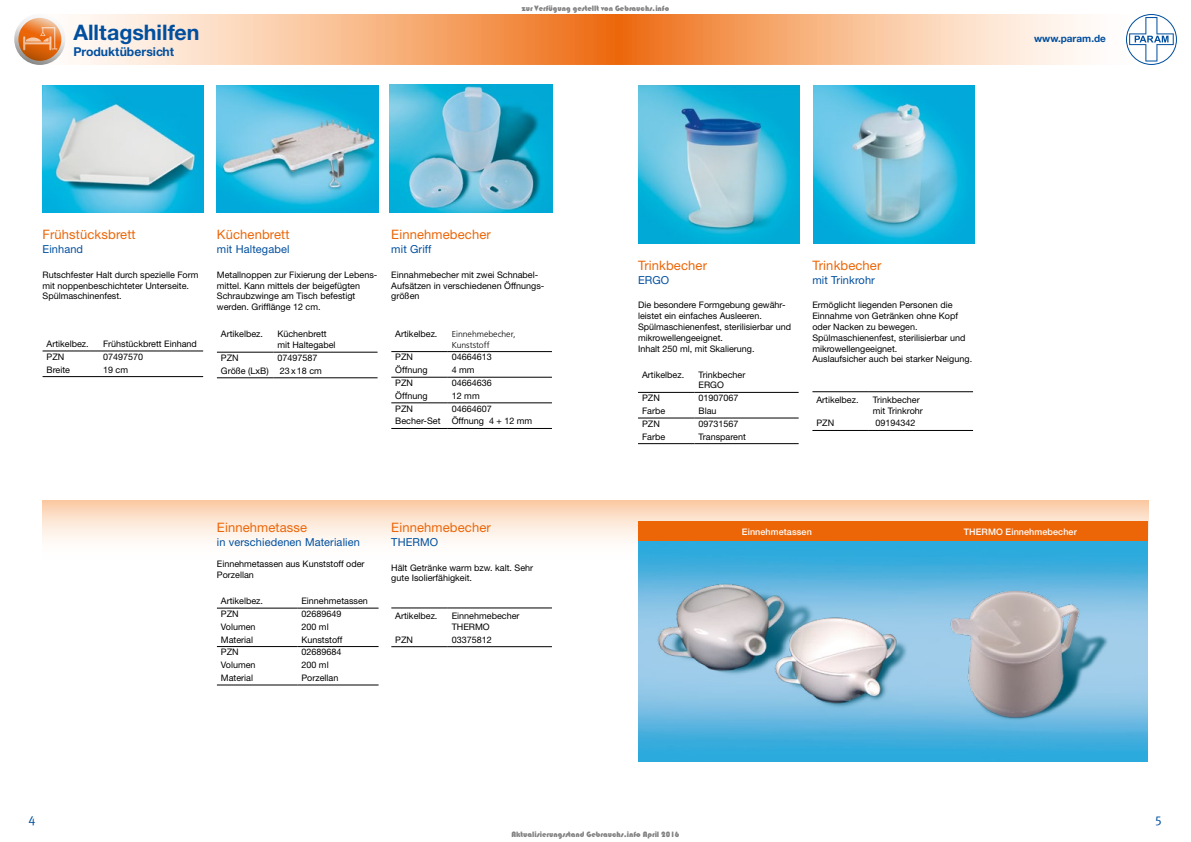
<style>
.page{position:relative;width:1191px;height:842px;background:#fff}
.page>*{position:absolute;margin:0;border:0;box-sizing:border-box;transform-origin:0 0}
.t1{font:700 21.4px "Helvetica Neue CE";color:#004f9f}
.t2{font:13px "Helvetica Neue";letter-spacing:.01em;color:#ec6608}
.t3{font:13px "Meta";color:#004f9f}
.t4{font:700 12.2px "Helvetica Neue CE";color:#004f9f}
.t5{font:11px "Helvetica Neue";letter-spacing:.01em;color:#004f9f}
.t6{font:700 10px "Helvetica Neue LT Std";color:#004f9f}
.t7{font:9px/10.8px "Helvetica Neue";color:#000}
.t8{font:500 9px "Helvetica Neue";letter-spacing:.01em;color:#fff}
.t9{font:300 9px/10.8px "Frutus T";color:#000}
.t10{font:8px "Bauhaus 93";color:rgb(0 0 0/.5)}
</style>
<div class="page">
<svg style="left:45px;top:14px;width:1041px;height:51px;background:#f8bb8e"></svg>
<svg style="left:1126px;top:14px;width:51px;height:51px"></svg>
<svg style="left:14px;top:14px;width:51px;height:51px"></svg>
<svg style="left:18px;top:18px;width:43px;height:43px"></svg>
<svg style="left:23px;top:27px;width:34px;height:23px"></svg>
<svg style="left:43px;top:500px;width:1105px;height:60px"></svg>
<img style="left:217px;top:85px;width:161px;height:128px">
<img style="left:43px;top:85px;width:160px;height:128px">
<img style="left:813px;top:85px;width:161px;height:158px">
<img style="left:638px;top:85px;width:161px;height:158px">
<img style="left:390px;top:84px;width:163px;height:129px">
<img style="left:638px;top:541px;width:509px;height:221px">
<img style="left:938px;top:571px;width:171px;height:158px">
<div style="left:638px;top:521px;width:509px;height:20px;background:#ec6608"></div>
<img style="left:652px;top:563px;width:257px;height:166px">
<hr style="left:638px;top:418px;width:56px;height:1px;background:#000">
<hr style="left:694px;top:418px;width:104px;height:1px;background:#000">
<hr style="left:638px;top:443px;width:56px;height:1px;background:#000">
<hr style="left:694px;top:443px;width:104px;height:1px;background:#000">
<hr style="left:638px;top:392px;width:56px;height:1px;background:#000">
<hr style="left:694px;top:392px;width:104px;height:1px;background:#000">
<hr style="left:812px;top:391px;width:57px;height:1px;background:#000">
<hr style="left:869px;top:391px;width:104px;height:1px;background:#000">
<hr style="left:812px;top:430px;width:57px;height:1px;background:#000">
<hr style="left:869px;top:430px;width:104px;height:1px;background:#000">
<hr style="left:391px;top:608px;width:57px;height:1px;background:#000">
<hr style="left:448px;top:608px;width:104px;height:1px;background:#000">
<hr style="left:391px;top:646px;width:57px;height:1px;background:#000">
<hr style="left:448px;top:646px;width:104px;height:1px;background:#000">
<hr style="left:43px;top:376px;width:56px;height:1px;background:#000">
<hr style="left:99px;top:376px;width:104px;height:1px;background:#000">
<hr style="left:43px;top:351px;width:56px;height:1px;background:#000">
<hr style="left:99px;top:351px;width:104px;height:1px;background:#000">
<hr style="left:217px;top:378px;width:56px;height:1px;background:#000">
<hr style="left:273px;top:378px;width:104px;height:1px;background:#000">
<hr style="left:217px;top:352px;width:56px;height:1px;background:#000">
<hr style="left:273px;top:352px;width:104px;height:1px;background:#000">
<hr style="left:391px;top:428px;width:57px;height:1px;background:#000">
<hr style="left:448px;top:428px;width:104px;height:1px;background:#000">
<hr style="left:391px;top:351px;width:57px;height:1px;background:#000">
<hr style="left:448px;top:351px;width:104px;height:1px;background:#000">
<hr style="left:391px;top:377px;width:57px;height:1px;background:#000">
<hr style="left:448px;top:377px;width:104px;height:1px;background:#000">
<hr style="left:391px;top:403px;width:57px;height:1px;background:#000">
<hr style="left:448px;top:403px;width:104px;height:1px;background:#000">
<hr style="left:217px;top:608px;width:80px;height:1px;background:#000">
<hr style="left:297px;top:608px;width:81px;height:1px;background:#000">
<hr style="left:217px;top:646px;width:80px;height:1px;background:#000">
<hr style="left:297px;top:646px;width:81px;height:1px;background:#000">
<hr style="left:217px;top:685px;width:80px;height:1px;background:#000">
<hr style="left:297px;top:685px;width:81px;height:1px;background:#000">
<p class="t10" style="left:522px;top:4px;width:149px">zur Verfügung gestellt von Gebrauchs.info</p>
<h1 class="t1" style="left:73px;top:20px;width:127px">Alltagshilfen</h1>
<p class="t6" style="left:1034px;top:32px;width:73px">www.param.de</p>
<h3 class="t4" style="left:73px;top:44px;width:102px">Produktübersicht</h3>
<h2 class="t2" style="left:43px;top:227px;width:95px">Frühstücksbrett</h2>
<p class="t5" style="left:43px;top:243px;width:42px">Einhand</p>
<p class="t7" style="left:43px;top:269px;width:157px">Rutschfester Halt durch spezielle Form mit noppenbeschichteter Unterseite.<br>Spülmaschinenfest.</p>
<p class="t7" style="left:47px;top:338px;width:44px">Artikelbez.</p>
<p class="t7" style="left:103px;top:338px;width:95px">Frühstückbrett Einhand</p>
<p class="t7" style="left:47px;top:351px;width:19px">PZN</p>
<p class="t7" style="left:103px;top:351px;width:42px">07497570</p>
<p class="t7" style="left:47px;top:364px;width:25px">Breite</p>
<p class="t7" style="left:103px;top:364px;width:27px">19 cm</p>
<h2 class="t2" style="left:217px;top:227px;width:74px">Küchenbrett</h2>
<p class="t5" style="left:217px;top:243px;width:74px">mit Haltegabel</p>
<p class="t7" style="left:217px;top:269px;width:162px">Metallnoppen zur Fixierung der Lebens&shy;mittel. Kann mittels der beigefügten Schraubzwinge am Tisch befestigt werden. Grifflänge 12 cm.</p>
<p class="t7" style="left:221px;top:329px;width:44px">Artikelbez.</p>
<p class="t7" style="left:277px;top:329px;width:60px">Küchenbrett mit Haltegabel</p>
<p class="t7" style="left:221px;top:352px;width:19px">PZN</p>
<p class="t7" style="left:221px;top:351px;width:102px;line-height:12.8px;text-indent:56px">07497587<br>Größe (LxB) 23x18 cm</p>
<h2 class="t2" style="left:391px;top:227px;width:101px">Einnehmebecher</h2>
<p class="t5" style="left:391px;top:243px;width:41px">mit Griff</p>
<p class="t7" style="left:391px;top:269px;width:155px">Einnahmebecher mit zwei Schnabel-<br>Aufsätzen in verschiedenen Öffnungs&shy;größen</p>
<p class="t7" style="left:395px;top:328px;width:44px">Artikelbez.</p>
<p class="t9" style="left:452px;top:328px;width:65px">Einnehmebecher,<br>Kunststoff</p>
<p class="t7" style="left:395px;top:352px;width:19px">PZN</p>
<p class="t7" style="left:452px;top:352px;width:42px">04664613</p>
<p class="t7" style="left:395px;top:364px;width:34px">Öffnung</p>
<p class="t7" style="left:452px;top:364px;width:24px">4 mm</p>
<p class="t7" style="left:395px;top:377px;width:19px">PZN</p>
<p class="t7" style="left:452px;top:377px;width:42px">04664636</p>
<p class="t7" style="left:395px;top:390px;width:34px">Öffnung</p>
<p class="t7" style="left:452px;top:390px;width:29px">12 mm</p>
<p class="t7" style="left:395px;top:403px;width:19px">PZN</p>
<p class="t7" style="left:452px;top:403px;width:42px">04664607</p>
<p class="t7" style="left:395px;top:416px;width:47px">Becher-Set</p>
<p class="t7" style="left:452px;top:416px;width:82px">Öffnung 4 + 12 mm</p>
<h2 class="t2" style="left:638px;top:257px;width:70px">Trinkbecher</h2>
<p class="t5" style="left:638px;top:273px;width:33px">ERGO</p>
<p class="t7" style="left:638px;top:300px;width:155px">Die besondere Formgebung gewähr&shy;leistet ein einfaches Ausleeren.<br>Spülmaschienenfest, sterilisierbar und mikrowellengeeignet.<br>Inhalt 250 ml, mit Skalierung.</p>
<p class="t7" style="left:642px;top:369px;width:44px">Artikelbez.</p>
<p class="t7" style="left:698px;top:369px;width:48px">Trinkbecher<br>ERGO</p>
<p class="t7" style="left:642px;top:392px;width:19px">PZN</p>
<p class="t7" style="left:698px;top:392px;width:42px">01907067</p>
<p class="t7" style="left:642px;top:405px;width:25px">Farbe</p>
<p class="t7" style="left:698px;top:405px;width:20px">Blau</p>
<p class="t7" style="left:642px;top:418px;width:19px">PZN</p>
<p class="t7" style="left:698px;top:418px;width:42px">09731567</p>
<p class="t7" style="left:642px;top:431px;width:25px">Farbe</p>
<p class="t7" style="left:698px;top:431px;width:49px">Transparent</p>
<h2 class="t2" style="left:812px;top:257px;width:70px">Trinkbecher</h2>
<p class="t5" style="left:812px;top:273px;width:64px">mit Trinkrohr</p>
<p class="t7" style="left:812px;top:300px;width:161px">Ermöglicht liegenden Personen die Einnahme von Getränken ohne Kopf oder Nacken zu bewegen.<br>Spülmaschienenfest, sterilisierbar und mikrowellengeeignet.<br>Auslaufsicher auch bei starker Neigung.</p>
<p class="t7" style="left:816px;top:394px;width:44px">Artikelbez.</p>
<p class="t7" style="left:873px;top:394px;width:52px">Trinkbecher mit Trinkrohr</p>
<p class="t7" style="left:816px;top:418px;width:19px">PZN</p>
<p class="t7" style="left:875px;top:418px;width:42px">09194342</p>
<h2 class="t2" style="left:217px;top:519px;width:92px">Einnehmetasse</h2>
<p class="t8" style="left:963px;top:526px;width:115px">THERMO Einnehmebecher</p>
<p class="t5" style="left:217px;top:535px;width:144px">in verschiedenen Materialien</p>
<p class="t7" style="left:217px;top:559px;width:149px">Einnehmetassen aus Kunststoff oder<br>Porzellan</p>
<p class="t7" style="left:221px;top:595px;width:44px">Artikelbez.</p>
<p class="t7" style="left:301px;top:595px;width:68px">Einnehmetassen</p>
<p class="t7" style="left:221px;top:608px;width:19px">PZN</p>
<p class="t7" style="left:301px;top:608px;width:42px">02689649</p>
<p class="t7" style="left:221px;top:621px;width:36px">Volumen</p>
<p class="t7" style="left:301px;top:621px;width:29px">200 ml</p>
<p class="t7" style="left:221px;top:634px;width:34px">Material</p>
<p class="t7" style="left:301px;top:634px;width:43px">Kunststoff</p>
<p class="t7" style="left:221px;top:647px;width:19px">PZN</p>
<p class="t7" style="left:301px;top:647px;width:42px">02689684</p>
<p class="t7" style="left:221px;top:659px;width:36px">Volumen</p>
<p class="t7" style="left:301px;top:659px;width:29px">200 ml</p>
<p class="t7" style="left:221px;top:672px;width:34px">Material</p>
<p class="t7" style="left:301px;top:672px;width:38px">Porzellan</p>
<h2 class="t2" style="left:391px;top:519px;width:101px">Einnehmebecher</h2>
<p class="t5" style="left:391px;top:535px;width:49px">THERMO</p>
<p class="t7" style="left:391px;top:562px;width:143px">Hält Getränke warm bzw. kalt. Sehr gute Isolierfähigkeit.</p>
<p class="t7" style="left:395px;top:610px;width:44px">Artikelbez.</p>
<p class="t7" style="left:452px;top:610px;width:69px">Einnehmebecher<br>THERMO</p>
<p class="t7" style="left:395px;top:634px;width:19px">PZN</p>
<p class="t7" style="left:452px;top:634px;width:42px">03375812</p>
<p class="t8" style="left:742px;top:526px;width:71px">Einnehmetassen</p>
<h2 class="t3" style="left:29px;top:810px;width:8px">4</h2>
<h2 class="t3" style="left:1155px;top:810px;width:8px">5</h2>
<p class="t10" style="left:511px;top:830px;width:169px">Aktualisierungsstand Gebrauchs.info April 2016</p>
</div>
